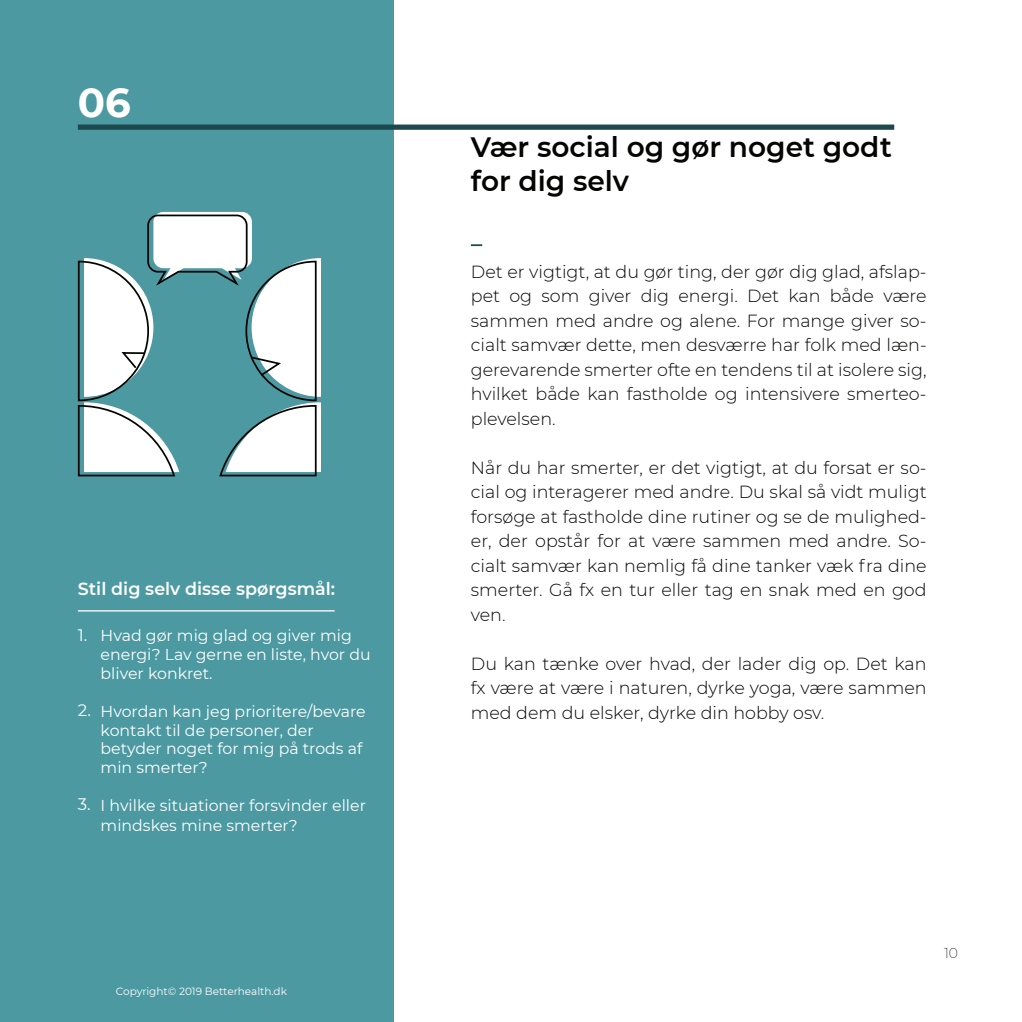
<style>
.page{position:relative;width:1022px;height:1022px;background:#fff}
.page>*{position:absolute;margin:0;border:0;box-sizing:border-box;transform-origin:0 0}
.t1{font:700 40.25px "Montserrat";color:#fff}
.t2{font:600 28px/33.6px "Montserrat";color:#040503}
.t3{font:300 17.5px/24.5px "Montserrat";color:#040503;text-align:justify}
.t4{font:600 17.5px "Montserrat";color:#fff}
.t5{font:16.62px "Montserrat";color:#fff}
.t6{font:15.75px/18.9px "Montserrat";color:#fff}
.t7{font:200 14px "Montserrat";color:#040503}
.t8{font:10.5px "Montserrat";color:#fff}
</style>
<div class="page">
<div style="left:0;top:0;width:393px;height:1022px;background:#4c99a2"></div>
<div style="left:78px;top:125px;width:816px;height:5px;background:#1d494e"></div>
<hr style="left:78px;top:610px;width:257px;height:1px;background:#fff">
<svg style="left:77px;top:260px;width:240px;height:217px"></svg>
<svg style="left:471px;top:244px;width:11px;height:2px"></svg>
<svg style="left:84px;top:212px;width:237px;height:260px"></svg>
<h1 class="t1" style="left:78px;top:74px;width:54px">06</h1>
<p class="t4" style="left:78px;top:576px;width:259px">Stil dig selv disse spørgsmål:</p>
<p class="t5" style="left:78px;top:623px;width:11px">1.</p>
<p class="t5" style="left:78px;top:698px;width:15px">2.</p>
<p class="t5" style="left:78px;top:792px;width:14px">3.</p>
<p class="t6" style="left:101px;top:625px;width:271px">Hvad gør mig glad og giver mig energi? Lav gerne en liste, hvor du bliver konkret.</p>
<p class="t6" style="left:101px;top:701px;width:267px">Hvordan kan jeg prioritere/bevare kontakt til de personer, der betyder noget for mig på trods af min smerter?</p>
<p class="t6" style="left:101px;top:795px;width:267px;line-height:19.9px">I hvilke situationer forsvinder eller mindskes mine smerter?</p>
<p class="t8" style="left:116px;top:984px;width:173px">Copyright© 2019 Betterhealth.dk</p>
<h2 class="t2" style="left:471px;top:129px;width:423px">Vær social og gør noget godt for dig selv</h2>
<p class="t3" style="left:471px;top:258px;width:457px">Det er vigtigt, at du gør ting, der gør dig glad, afslap&shy;pet og som giver dig energi. Det kan både være sammen med andre og alene. For mange giver so&shy;cialt samvær dette, men desværre har folk med læn&shy;gerevarende smerter ofte en tendens til at isolere sig, hvilket både kan fastholde og intensivere smerteo&shy;plevelsen.</p>
<p class="t3" style="left:471px;top:454px;width:457px">Når du har smerter, er det vigtigt, at du forsat er so&shy;cial og interagerer med andre. Du skal så vidt muligt forsøge at fastholde dine rutiner og se de mulighed&shy;er, der opstår for at være sammen med andre. So&shy;cialt samvær kan nemlig få dine tanker væk fra dine smerter. Gå fx en tur eller tag en snak med en god ven.</p>
<p class="t3" style="left:471px;top:650px;width:457px">Du kan tænke over hvad, der lader dig op. Det kan fx være at være i naturen, dyrke yoga, være sammen med dem du elsker, dyrke din hobby osv.</p>
<p class="t7" style="left:944px;top:943px;width:16px">10</p>
</div>
